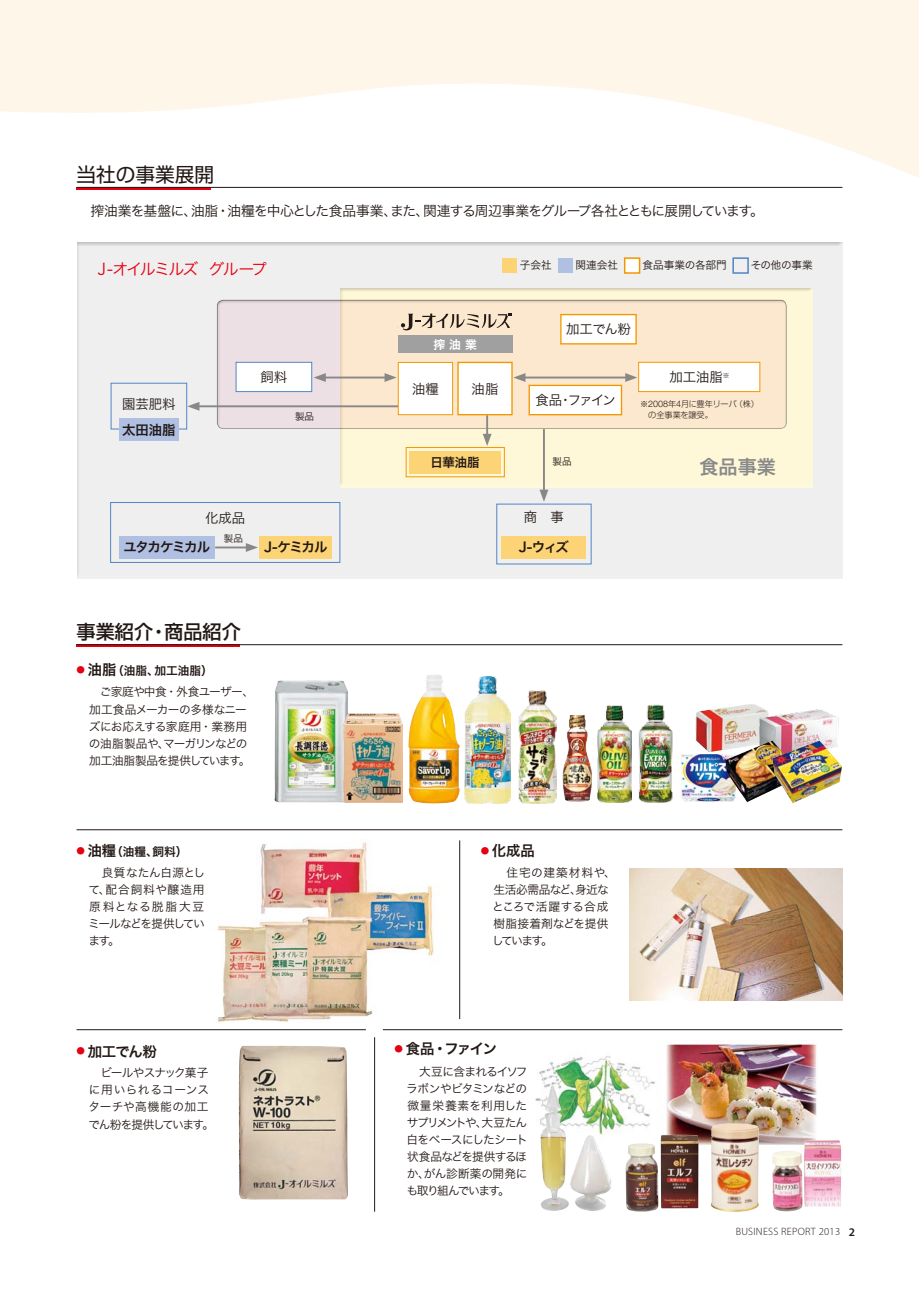
<style>
.page{position:relative;width:919px;height:1289px;background:#fff}
.page>*{position:absolute;margin:0;border:0;box-sizing:border-box;transform-origin:0 0}
.t1{font:19.65px "Shin Go Pro";color:#221815}
.t2{font:500 19.2px "Shin Go Pro";color:#221815}
.t3{font:19.2px "Hira Kaku Pro W6";color:#898989}
.t4{font:15.9px "Hira Kaku Pro W3";letter-spacing:-.115em;color:#e60012}
.t5{font:14.4px "Hira Kaku Pro W6";letter-spacing:-.04em;color:#221815}
.t6{font:13.8px "Hira Kaku Pro W3";letter-spacing:-.055em;color:#221815}
.t7{font:13.35px "Hira Kaku Pro W3";color:#221815}
.t8{font:13.35px "Hira Kaku Pro W6";letter-spacing:-.095em;color:#221815}
.t9{font:12.45px "Hira Kaku Pro W6";color:#221815}
.t10{font:11.85px "Hira Kaku Pro W6";color:#fff}
.t11{font:11.7px/17px "Hira Kaku Pro W3";letter-spacing:-.035em;color:#221815}
.t12{font:11.7px/17px "Hira Kaku Pro W3";letter-spacing:-.055em;color:#221815}
.t13{font:11.7px "Hira Kaku Pro W6";color:#221815}
.t14{font:10.65px "Hira Kaku Pro W3";color:#221815}
.t15{font:300 10.65px "Myriad Pro";letter-spacing:.025em;color:#221815}
.t16{font:9.6px "Hira Kaku Pro W3";color:#221815}
.t17{font:300 8.1px/10.5px "Shin Go Pro";letter-spacing:-.01em;color:#221815}
.s1{font-size:14.4px}
.s2{font-family:"Helvetica Neue LT Std";font-size:9px}
.s3{font-size:8.55px;color:#e60012}
.s4{font-weight:600;font-size:11.7px}
</style>
<div class="page">
<svg style="left:0;top:0;width:918px;height:187px;fill:#fff6ea"></svg>
<img style="left:210px;top:842px;width:225px;height:181px">
<hr style="left:459px;top:840px;width:1px;height:179px;background:#221815">
<hr style="left:77px;top:1029px;width:289px;height:1px;background:#221815">
<hr style="left:383px;top:1029px;width:459px;height:1px;background:#221815">
<hr style="left:77px;top:829px;width:765px;height:1px;background:#221815">
<hr style="left:374px;top:1037px;width:1px;height:174px;background:#221815">
<img style="left:239px;top:1045px;width:109px;height:154px">
<img style="left:629px;top:868px;width:213px;height:132px">
<hr style="left:77px;top:187px;width:133px;height:2px;background:#e60012">
<hr style="left:77px;top:187px;width:765px;height:1px;background:#221815">
<hr style="left:77px;top:644px;width:163px;height:2px;background:#e60012">
<hr style="left:77px;top:644px;width:765px;height:1px;background:#221815">
<div style="left:74px;top:242px;width:769px;height:337px;background:#efefef"></div>
<div style="left:119px;top:536px;width:96px;height:23px;background:#afc0e3"></div>
<div style="left:259px;top:536px;width:73px;height:23px;background:#fcd475"></div>
<div style="left:338px;top:287px;width:474px;height:200px;background:#221815;opacity:.75"></div>
<hr style="left:543px;top:429px;width:2px;height:64px;background:#898886">
<svg style="left:539px;top:489px;width:9px;height:13px"></svg>
<div style="left:215px;top:298px;width:572px;height:130px;background:#221815;opacity:.75"></div>
<div style="left:502px;top:258px;width:15px;height:15px;background:#fcd475"></div>
<div style="left:557px;top:258px;width:15px;height:15px;background:#afc0e3"></div>
<div style="left:732px;top:257px;width:16px;height:17px;border:2px solid #5185c5"></div>
<div style="left:624px;top:257px;width:16px;height:17px;background:#fff;border:2px solid #f39700"></div>
<div style="left:561px;top:314px;width:75px;height:30px;background:#fff"></div>
<div style="left:560px;top:314px;width:76px;height:30px;border:1px solid #f39700"></div>
<div style="left:529px;top:385px;width:92px;height:29px;background:#fff"></div>
<div style="left:528px;top:385px;width:94px;height:30px;border:1px solid #f39700"></div>
<div style="left:638px;top:362px;width:121px;height:29px;background:#fff"></div>
<div style="left:638px;top:362px;width:122px;height:30px;border:1px solid #f39700"></div>
<div style="left:110px;top:502px;width:230px;height:61px;border:1px solid #5185c5"></div>
<div style="left:502px;top:536px;width:84px;height:23px;background:#fcd475"></div>
<div style="left:236px;top:362px;width:76px;height:29px;background:#fff"></div>
<div style="left:235px;top:362px;width:77px;height:30px;border:1px solid #5185c5"></div>
<hr style="left:322px;top:376px;width:66px;height:2px;background:#898886">
<svg style="left:384px;top:373px;width:12px;height:9px"></svg>
<svg style="left:313px;top:373px;width:13px;height:9px"></svg>
<hr style="left:522px;top:376px;width:106px;height:2px;background:#898886">
<svg style="left:625px;top:373px;width:12px;height:9px"></svg>
<svg style="left:513px;top:373px;width:12px;height:9px"></svg>
<hr style="left:196px;top:405px;width:204px;height:2px;background:#898886">
<svg style="left:187px;top:402px;width:12px;height:9px"></svg>
<hr style="left:215px;top:546px;width:34px;height:2px;background:#898886">
<svg style="left:246px;top:543px;width:12px;height:9px"></svg>
<div style="left:409px;top:451px;width:92px;height:23px;background:#fcd475"></div>
<div style="left:405px;top:447px;width:100px;height:30px;border:1px solid #f39700"></div>
<svg style="left:401px;top:313px;width:110px;height:17px;background:#cab9a4"></svg>
<div style="left:398px;top:335px;width:114px;height:18px;background:#a0a0a0"></div>
<div style="left:458px;top:362px;width:54px;height:52px;background:#fff"></div>
<div style="left:457px;top:362px;width:55px;height:53px;border:1px solid #f39700"></div>
<hr style="left:486px;top:415px;width:2px;height:22px;background:#898886">
<svg style="left:483px;top:434px;width:8px;height:12px"></svg>
<div style="left:111px;top:383px;width:76px;height:46px;border:1px solid #5185c5"></div>
<div style="left:119px;top:418px;width:60px;height:23px;background:#afc0e3"></div>
<img style="left:274px;top:680px;width:74px;height:122px">
<img style="left:343px;top:713px;width:59px;height:89px">
<img style="left:408px;top:675px;width:52px;height:128px">
<img style="left:465px;top:676px;width:45px;height:127px">
<img style="left:518px;top:690px;width:38px;height:113px">
<img style="left:562px;top:715px;width:30px;height:86px">
<img style="left:597px;top:705px;width:34px;height:97px">
<img style="left:638px;top:704px;width:35px;height:99px">
<img style="left:695px;top:704px;width:67px;height:48px">
<img style="left:757px;top:708px;width:82px;height:32px">
<img style="left:681px;top:754px;width:44px;height:47px">
<img style="left:725px;top:740px;width:47px;height:62px">
<img style="left:772px;top:740px;width:69px;height:63px">
<img style="left:535px;top:1042px;width:282px;height:108px">
<img style="left:539px;top:1085px;width:74px;height:126px">
<img style="left:625px;top:1134px;width:73px;height:78px">
<img style="left:772px;top:1140px;width:69px;height:71px">
<img style="left:709px;top:1123px;width:50px;height:89px">
<div style="left:398px;top:362px;width:54px;height:52px;background:#fff"></div>
<div style="left:398px;top:362px;width:55px;height:53px;border:1px solid #f39700"></div>
<h1 class="t1" style="left:77px;top:158px;width:139px">当社の事業展開</h1>
<p class="t6" style="left:77px;top:199px;width:688px">　搾油業を基盤に、油脂・油糧を中心とした食品事業、また、関連する周辺事業をグループ各社とともに展開しています。</p>
<h3 class="t4" style="left:98px;top:254px;width:171px">J -オイルミルズ グループ</h3>
<p class="t7" style="left:122px;top:392px;width:55px">園芸肥料</p>
<p class="t8" style="left:122px;top:417px;width:55px">太田油脂</p>
<p class="t7" style="left:260px;top:365px;width:28px">飼料</p>
<p class="t16" style="left:295px;top:408px;width:21px">製品</p>
<p class="t7" style="left:205px;top:506px;width:42px">化成品</p>
<p class="t8" style="left:123px;top:535px;width:88px">ユタカケミカル</p>
<p class="t8" style="left:264px;top:535px;width:65px">J-ケミカル</p>
<p class="t16" style="left:224px;top:529px;width:21px">製品</p>
<h2 class="t2" style="left:77px;top:616px;width:166px">事業紹介・商品紹介</h2>
<p class="t13" style="left:76px;top:660px;width:138px"><sup>●</sup> <span class="s1">油脂</span>（油脂、加工油脂）</p>
<p class="t12" style="left:89px;top:682px;width:167px">　ご家庭や中食・外食ユーザー、加工食品メーカーの多様なニーズにお応えする家庭用・業務用の油脂製品や、マーガリンなどの加工油脂製品を提供しています。</p>
<p class="t13" style="left:76px;top:841px;width:112px"><sup>●</sup> <span class="s1">油糧</span>（油糧、飼料）</p>
<p class="t11" style="left:88px;top:863px;width:119px;text-align:justify">　良質なたん白源として、配合飼料や醸造用原料となる脱脂大豆ミールなどを提供しています。</p>
<p class="t5" style="left:76px;top:1038px;width:82px"><sup>●</sup> 加工でん粉</p>
<p class="t11" style="left:88px;top:1063px;width:127px">　ビールやスナック菓子に用いられるコーンスターチや高機能の加工でん粉を提供しています。</p>
<p class="t14" style="left:520px;top:256px;width:33px">子会社</p>
<p class="t14" style="left:575px;top:256px;width:44px">関連会社</p>
<p class="t14" style="left:642px;top:256px;width:86px">食品事業の各部門</p>
<p class="t14" style="left:750px;top:256px;width:63px">その他の事業</p>
<p class="t10" style="left:433px;top:333px;width:45px">搾 油 業</p>
<p class="t7" style="left:471px;top:377px;width:28px">油脂</p>
<p class="t7" style="left:412px;top:377px;width:28px">油糧</p>
<p class="t9" style="left:430px;top:451px;width:51px">日華油脂</p>
<p class="t7" style="left:566px;top:317px;width:66px">加工でん粉</p>
<p class="t7" style="left:535px;top:388px;width:82px">食品・ファイン</p>
<p class="t7" style="left:669px;top:365px;width:61px">加工油脂<sup>※</sup></p>
<p class="t17" style="left:648px;top:398px;width:112px;text-indent:-8px">※ <span class="s2">2008</span>年<span class="s2">4</span>月に豊年リーバ（株）の全事業を譲受。</p>
<p class="t16" style="left:552px;top:453px;width:21px">製品</p>
<p class="t7" style="left:524px;top:505px;width:42px">商　事</p>
<p class="t8" style="left:519px;top:535px;width:51px">J-ウィズ</p>
<h2 class="t3" style="left:699px;top:449px;width:78px">食品事業</h2>
<p class="t5" style="left:480px;top:837px;width:55px"><span class="s3">●</span> 化成品</p>
<p class="t11" style="left:492px;top:863px;width:125px">　住宅の建築材料や、生活必需品など、身近なところで活躍する合成樹脂接着剤などを提供しています。</p>
<p class="t5" style="left:394px;top:1035px;width:104px"><span class="s3">●</span> 食品・ファイン</p>
<p class="t11" style="left:406px;top:1061px;width:123px;text-align:justify">　大豆に含まれるイソフラボンやビタミンなどの微量栄養素を利用したサプリメントや、大豆たん白をベースにしたシート状食品などを提供するほか、がん診断薬の開発にも取り組んでいます。</p>
<p class="t15" style="left:735px;top:1225px;width:121px">BUSINESS REPORT 2013 <span class="s4">2</span></p>
</div>
